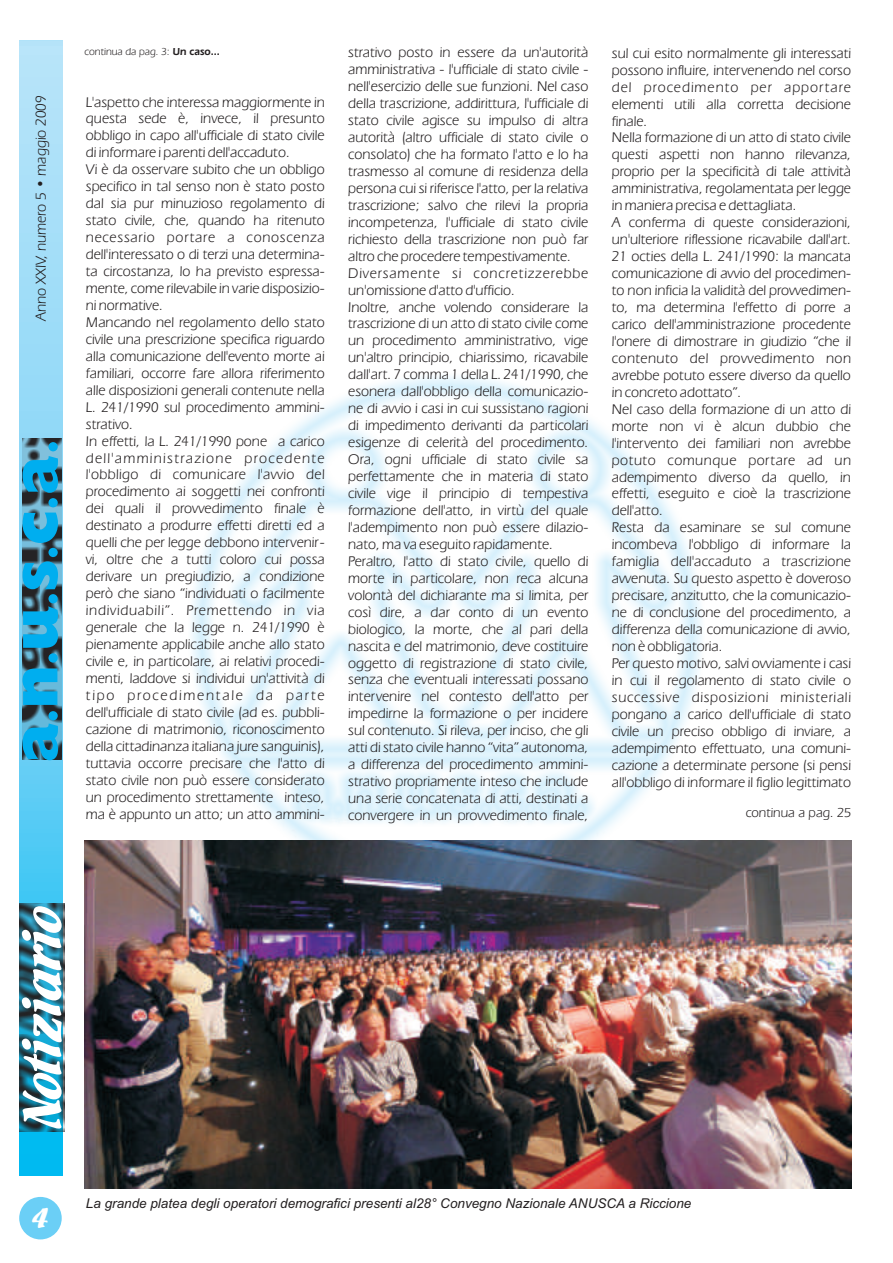
<style>
.page{position:relative;width:893px;height:1263px;background:#fff}
.page>*{position:absolute;margin:0;border:0;box-sizing:border-box;transform-origin:0 0}
.t1{font:57.6px "Flamenco D";color:#fff}
.t2{font:30px "Flamenco D";color:#fff}
.t3{font:15px "Eras IT Cby BT";color:#231f20}
.t4{font:14.55px/17px "Eras IT Cby BT";color:#231f20}
.t5{font:italic 13.5px "Arial";color:#231f20}
.t6{font:13.5px "Eras IT Cby BT";color:#231f20}
.t7{font:10.5px "Eras IT Cby BT";color:#231f20}
.s1{font-weight:700}
</style>
<div class="page">
<svg style="left:19px;top:41px;width:44px;height:1134px"></svg>
<div style="left:19px;top:903px;width:46px;height:228px;background:#231f20;opacity:.98"></div>
<div style="left:23px;top:438px;width:39px;height:322px;background:#231f20;opacity:.98"></div>
<div style="left:48px;top:711px;width:10px;height:9px;background:#00aeef;border-radius:50%"></div>
<svg style="left:23px;top:668px;width:34px;height:37px"></svg>
<div style="left:48px;top:653px;width:10px;height:10px;background:#00aeef;border-radius:50%"></div>
<svg style="left:23px;top:606px;width:35px;height:42px"></svg>
<div style="left:48px;top:594px;width:10px;height:9px;background:#00aeef;border-radius:50%"></div>
<svg style="left:23px;top:561px;width:35px;height:28px"></svg>
<div style="left:48px;top:548px;width:10px;height:9px;background:#00aeef;border-radius:50%"></div>
<svg style="left:23px;top:513px;width:35px;height:30px"></svg>
<div style="left:48px;top:498px;width:10px;height:9px;background:#00aeef;border-radius:50%"></div>
<div style="left:48px;top:442px;width:10px;height:9px;background:#00aeef;border-radius:50%"></div>
<svg style="left:23px;top:723px;width:35px;height:37px"></svg>
<svg style="left:23px;top:456px;width:35px;height:37px"></svg>
<div style="left:19px;top:1197px;width:43px;height:42px;background:#6bcff6;border-radius:50%"></div>
<img style="left:84px;top:840px;width:767px;height:349px">
<p class="t3" style="left:35px;top:321px;width:227px;rotate:-90deg">Anno XXIV, numero 5 • maggio 2009</p>
<p class="t7" style="left:85px;top:47px;width:137px">continua da pag. 3: <span class="s1">Un caso...</span></p>
<p class="t4" style="left:86px;top:94px;width:240px">L'aspetto che interessa maggiormente in questa sede è, invece, il presunto obbligo in capo all'ufficiale di stato civile di informare i parenti dell'accaduto.<br>Vi è da osservare subito che un obbligo specifico in tal senso non è stato posto dal sia pur minuzioso regolamento di stato civile, che, quando ha ritenuto necessario portare a conoscenza dell'interessato o di terzi una determina&shy;ta circostanza, lo ha previsto espressa&shy;mente, come rilevabile in varie disposizio&shy;ni normative.<br>Mancando nel regolamento dello stato civile una prescrizione specifica riguardo alla comunicazione dell'evento morte ai familiari, occorre fare allora riferimento alle disposizioni generali contenute nella L. 241/1990 sul procedimento ammini&shy;strativo.<br>In effetti, la L. 241/1990 pone a carico dell'amministrazione procedente l'obbligo di comunicare l'avvio del procedimento ai soggetti nei confronti dei quali il provvedimento finale è destinato a produrre effetti diretti ed a quelli che per legge debbono intervenir&shy;vi, oltre che a tutti coloro cui possa derivare un pregiudizio, a condizione però che siano “individuati o facilmente individuabili”. Premettendo in via generale che la legge n. 241/1990 è pienamente applicabile anche allo stato civile e, in particolare, ai relativi procedi&shy;menti, laddove si individui un'attività di tipo procedimentale da parte dell'ufficiale di stato civile (ad es. pubbli&shy;cazione di matrimonio, riconoscimento della cittadinanza italiana jure sanguinis), tuttavia occorre precisare che l'atto di stato civile non può essere considerato un procedimento strettamente inteso, ma è appunto un atto; un atto ammini-</p>
<p class="t4" style="left:348px;top:45px;width:242px">strativo posto in essere da un'autorità amministrativa - l'ufficiale di stato civile - nell'esercizio delle sue funzioni. Nel caso della trascrizione, addirittura, l'ufficiale di stato civile agisce su impulso di altra autorità (altro ufficiale di stato civile o consolato) che ha formato l'atto e lo ha trasmesso al comune di residenza della persona cui si riferisce l'atto, per la relativa trascrizione; salvo che rilevi la propria incompetenza, l'ufficiale di stato civile richiesto della trascrizione non può far altro che procedere tempestivamente.<br>Diversamente si concretizzerebbe un'omissione d'atto d'ufficio.<br>Inoltre, anche volendo considerare la trascrizione di un atto di stato civile come un procedimento amministrativo, vige un'altro principio, chiarissimo, ricavabile dall'art. 7 comma 1 della L. 241/1990, che esonera dall'obbligo della comunicazio&shy;ne di avvio i casi in cui sussistano ragioni di impedimento derivanti da particolari esigenze di celerità del procedimento.<br>Ora, ogni ufficiale di stato civile sa perfettamente che in materia di stato civile vige il principio di tempestiva formazione dell'atto, in virtù del quale l'adempimento non può essere dilazio&shy;nato, ma va eseguito rapidamente.<br>Peraltro, l'atto di stato civile, quello di morte in particolare, non reca alcuna volontà del dichiarante ma si limita, per così dire, a dar conto di un evento biologico, la morte, che al pari della nascita e del matrimonio, deve costituire oggetto di registrazione di stato civile, senza che eventuali interessati possano intervenire nel contesto dell'atto per impedirne la formazione o per incidere sul contenuto. Si rileva, per inciso, che gli atti di stato civile hanno “vita” autonoma, a differenza del procedimento ammini&shy;strativo propriamente inteso che include una serie concatenata di atti, destinati a convergere in un provvedimento finale,</p>
<p class="t4" style="left:612px;top:45px;width:241px">sul cui esito normalmente gli interessati possono influire, intervenendo nel corso del procedimento per apportare elementi utili alla corretta decisione finale.<br>Nella formazione di un atto di stato civile questi aspetti non hanno rilevanza, proprio per la specificità di tale attività amministrativa, regolamentata per legge in maniera precisa e dettagliata.<br>A conferma di queste considerazioni, un'ulteriore riflessione ricavabile dall'art.<br>21 octies della L. 241/1990: la mancata comunicazione di avvio del procedimen&shy;to non inficia la validità del provvedimen&shy;to, ma determina l'effetto di porre a carico dell'amministrazione procedente l'onere di dimostrare in giudizio “che il contenuto del provvedimento non avrebbe potuto essere diverso da quello in concreto adottato”.<br>Nel caso della formazione di un atto di morte non vi è alcun dubbio che l'intervento dei familiari non avrebbe potuto comunque portare ad un adempimento diverso da quello, in effetti, eseguito e cioè la trascrizione dell'atto.<br>Resta da esaminare se sul comune incombeva l'obbligo di informare la famiglia dell'accaduto a trascrizione avvenuta. Su questo aspetto è doveroso precisare, anzitutto, che la comunicazio&shy;ne di conclusione del procedimento, a differenza della comunicazione di avvio, non è obbligatoria.<br>Per questo motivo, salvi ovviamente i casi in cui il regolamento di stato civile o successive disposizioni ministeriali pongano a carico dell'ufficiale di stato civile un preciso obbligo di inviare, a adempimento effettuato, una comuni&shy;cazione a determinate persone (si pensi all'obbligo di informare il figlio legittimato</p>
<p class="t6" style="left:746px;top:807px;width:107px">continua a pag. 25</p>
<h1 class="t1" style="left:14px;top:1127px;width:225px;rotate:-90deg">Notiziario</h1>
<h2 class="t2" style="left:32px;top:1203px;width:19px">4</h2>
<p class="t5" style="left:86px;top:1198px;width:607px">La grande platea degli operatori demografici presenti al28° Convegno Nazionale ANUSCA a Riccione</p>
</div>
